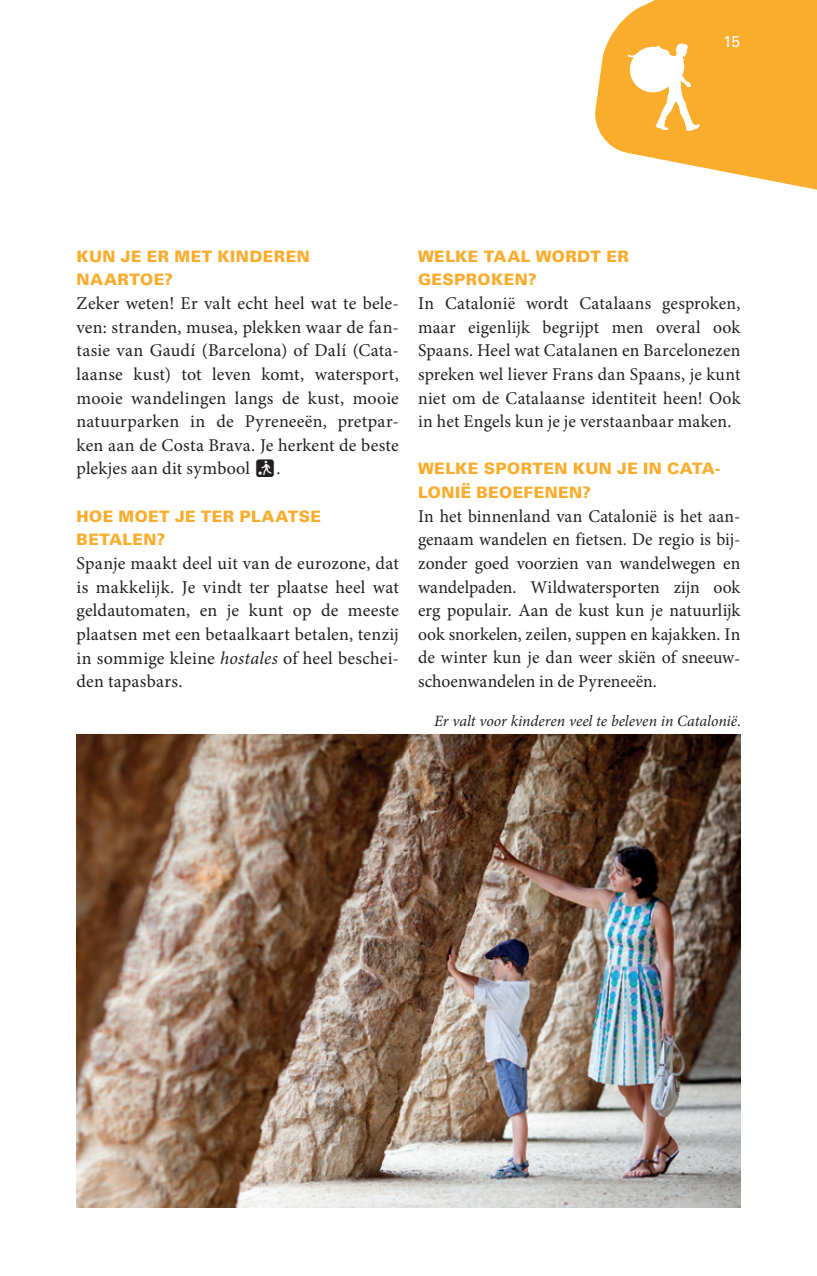
<style>
.page{position:relative;width:817px;height:1276px;background:#fff}
.page>*{position:absolute;margin:0;border:0;box-sizing:border-box;transform-origin:0 0}
.t1{font:18px/23.6px "Minion Pro";letter-spacing:.01em;color:#231f20;text-align:justify}
.t2{font:900 15.75px/23.6px "Univers LT Std";letter-spacing:.025em;color:#faac2c}
.t3{font:italic 15.75px "Minion Pro";color:#231f20}
.t4{font:15.75px "Univers LT Std";color:#fff}
.s1{font-style:italic}
</style>
<div class="page">
<svg style="left:595px;top:0;width:221px;height:190px;fill:#faac2c"></svg>
<svg style="left:816px;top:156px;width:1px;height:34px"></svg>
<img style="left:77px;top:734px;width:663px;height:473px">
<div style="left:627px;top:42px;width:72px;height:89px;background:#faac2c"></div>
<p class="t4" style="left:723px;top:32px;width:19px">15</p>
<p class="t2" style="left:77px;top:244px;width:235px">KUN JE ER MET KINDEREN<br>NAARTOE?</p>
<p class="t1" style="left:77px;top:291px;width:324px">Zeker weten! Er valt echt heel wat te bele&shy;ven: stranden, musea, plekken waar de fan&shy;tasie van Gaudí (Barcelona) of Dalí (Cata&shy;laanse kust) tot leven komt, watersport, mooie wandelingen langs de kust, mooie natuurparken in de Pyreneeën, pretpar&shy;ken aan de Costa Brava. Je herkent de beste plekjes aan dit symbool</p>
<p class="t1" style="left:276px;top:457px;width:6px">.</p>
<p class="t2" style="left:77px;top:504px;width:246px">HOE MOET JE TER PLAATSE<br>BETALEN?</p>
<p class="t1" style="left:77px;top:551px;width:324px">Spanje maakt deel uit van de eurozone, dat is makkelijk. Je vindt ter plaatse heel wat geldautomaten, en je kunt op de meeste plaatsen met een betaalkaart betalen, tenzij in sommige kleine <span class="s1">hostales</span> of heel beschei&shy;den tapasbars.</p>
<p class="t2" style="left:418px;top:244px;width:212px">WELKE TAAL WORDT ER<br>GESPROKEN?</p>
<p class="t1" style="left:418px;top:291px;width:324px">In Catalonië wordt Catalaans gesproken, maar eigenlijk begrijpt men overal ook Spaans. Heel wat Catalanen en Barcelonezen spreken wel liever Frans dan Spaans, je kunt niet om de Catalaanse identiteit heen! Ook in het Engels kun je je verstaanbaar maken.</p>
<p class="t2" style="left:418px;top:457px;width:304px">WELKE SPORTEN KUN JE IN CATA-<br>LONIË BEOEFENEN?</p>
<p class="t1" style="left:418px;top:504px;width:324px">In het binnenland van Catalonië is het aan&shy;genaam wandelen en fietsen. De regio is bij&shy;zonder goed voorzien van wandelwegen en wandelpaden. Wildwatersporten zijn ook erg populair. Aan de kust kun je natuurlijk ook snorkelen, zeilen, suppen en kajakken. In de winter kun je dan weer skiën of sneeuw&shy;schoenwandelen in de Pyreneeën.</p>
<p class="t3" style="left:434px;top:710px;width:308px">Er valt voor kinderen veel te beleven in Catalonië.</p>
</div>
